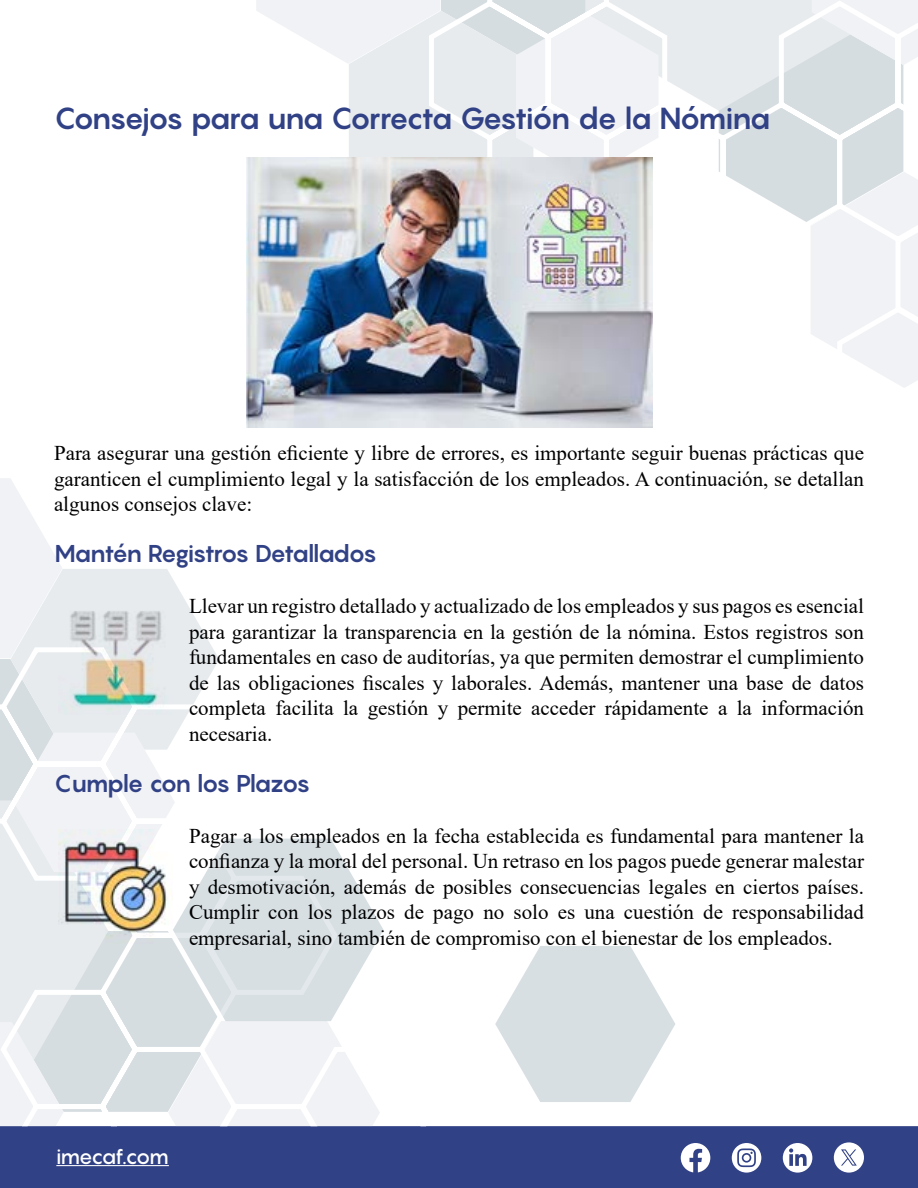
<style>
.page{position:relative;width:918px;height:1188px;background:#fff}
.page>*{position:absolute;margin:0;border:0;box-sizing:border-box;transform-origin:0 0}
.t1{font:700 30px "Pangram";letter-spacing:-.08em;color:#314185}
.t2{font:700 24px "Pangram";letter-spacing:-.08em;color:#314185}
.t3{font:21px/25.5px "Times New Roman";color:#000;text-align:justify}
.t4{font:500 21px "Pangram";letter-spacing:-.075em;color:#fff}
</style>
<div class="page">
<svg style="left:256px;top:0;width:169px;height:157px"></svg>
<svg style="left:425px;top:0;width:493px;height:428px"></svg>
<div style="left:0;top:1126px;width:918px;height:62px;background:#314185;border:2px solid #314185"></div>
<hr style="left:56px;top:1165px;width:113px;height:1px;background:#fff">
<svg style="left:681px;top:1143px;width:29px;height:29px"></svg>
<svg style="left:732px;top:1143px;width:29px;height:30px"></svg>
<svg style="left:783px;top:1143px;width:29px;height:30px"></svg>
<svg style="left:834px;top:1142px;width:30px;height:31px"></svg>
<svg style="left:495px;top:946px;width:180px;height:156px"></svg>
<svg style="left:0;top:478px;width:210px;height:165px"></svg>
<svg style="left:0;top:643px;width:384px;height:483px"></svg>
<img style="left:247px;top:157px;width:405px;height:271px">
<img style="left:58px;top:599px;width:115px;height:115px">
<img style="left:58px;top:829px;width:115px;height:115px">
<h1 class="t1" style="left:54px;top:98px;width:718px">Consejos para una Correcta Gestión de la Nómina</h1>
<p class="t3" style="left:54px;top:440px;width:812px">Para asegurar una gestión eficiente y libre de errores, es importante seguir buenas prácticas que garanticen el cumplimiento legal y la satisfacción de los empleados. A continuación, se detallan algunos consejos clave:</p>
<p class="t2" style="left:54px;top:538px;width:325px">Mantén Registros Detallados</p>
<p class="t3" style="left:189px;top:593px;width:677px">Llevar un registro detallado y actualizado de los empleados y sus pagos es esencial para garantizar la transparencia en la gestión de la nómina. Estos registros son fundamentales en caso de auditorías, ya que permiten demostrar el cumplimiento de las obligaciones fiscales y laborales. Además, mantener una base de datos completa facilita la gestión y permite acceder rápidamente a la información necesaria.</p>
<p class="t2" style="left:54px;top:768px;width:258px">Cumple con los Plazos</p>
<p class="t3" style="left:189px;top:822px;width:677px">Pagar a los empleados en la fecha establecida es fundamental para mantener la confianza y la moral del personal. Un retraso en los pagos puede generar malestar y desmotivación, además de posibles consecuencias legales en ciertos países.<br>Cumplir con los plazos de pago no solo es una cuestión de responsabilidad empresarial, sino también de compromiso con el bienestar de los empleados.</p>
<p class="t4" style="left:56px;top:1142px;width:114px">imecaf.com</p>
</div>
